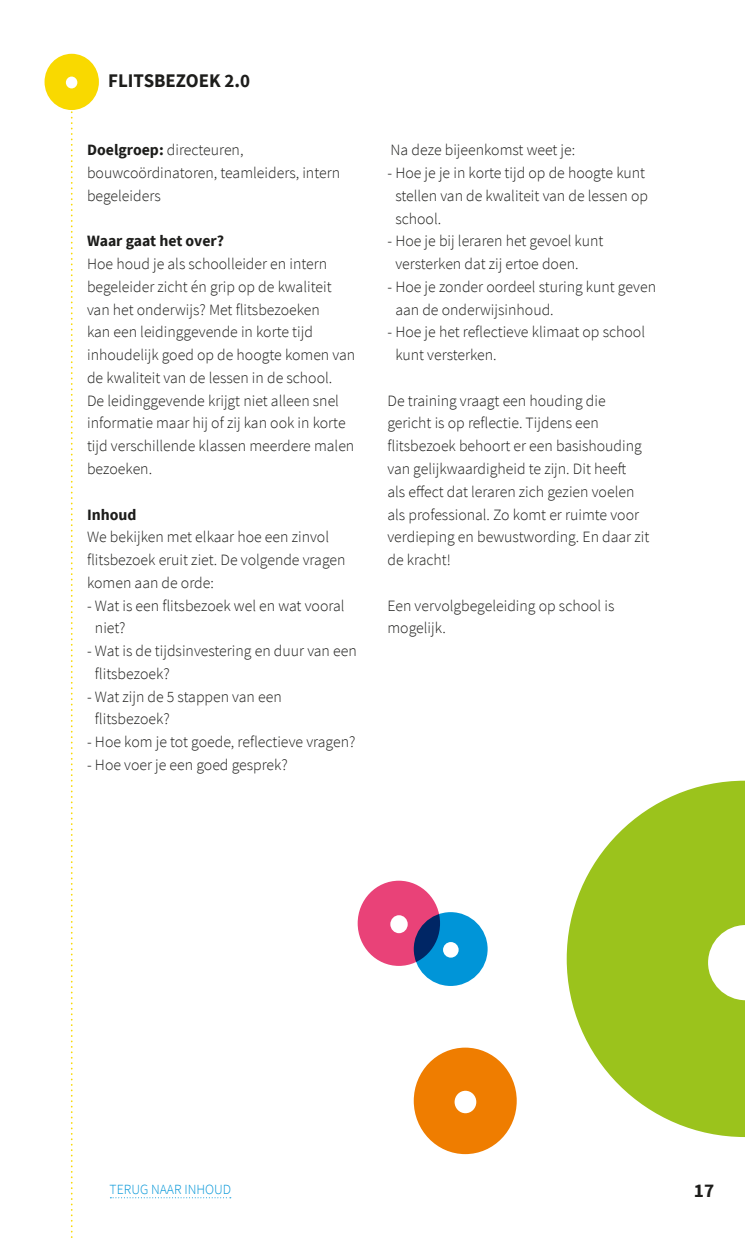
<style>
.page{position:relative;width:745px;height:1241px;background:#fff}
.page>*{position:absolute;margin:0;border:0;box-sizing:border-box;transform-origin:0 0}
.t1{font:700 19.25px "Source Sans Pro";color:#1d1d1b}
.t2{font:300 15.75px/22.8px "Source Sans Pro";color:#1d1d1b}
.t3{font:300 14px "Source Sans Pro";color:#0095d8}
.s1{font-weight:700}
</style>
<div class="page">
<svg style="left:566px;top:780px;width:178px;height:356px;fill:#9bc31c"></svg>
<svg style="left:44px;top:54px;width:55px;height:1184px"></svg>
<svg style="left:413px;top:1047px;width:103px;height:106px"></svg>
<svg style="left:357px;top:880px;width:130px;height:105px"></svg>
<svg style="left:110px;top:1197px;width:121px;height:1px"></svg>
<p class="t1" style="left:108px;top:67px;width:143px">FLITSBEZOEK 2.0</p>
<p class="t2" style="left:87px;top:139px;width:254px"><span class="s1">Doelgroep:</span> directeuren, bouwcoördinatoren, teamleiders, intern begeleiders</p>
<p class="t2" style="left:87px;top:230px;width:269px"><span class="s1">Waar gaat het over?<br></span>Hoe houd je als schoolleider en intern begeleider zicht én grip op de kwaliteit van het onderwijs? Met flitsbezoeken<br>kan een leidinggevende in korte tijd inhoudelijk goed op de hoogte komen van de kwaliteit van de lessen in de school.<br>De leidinggevende krijgt niet alleen snel informatie maar hij of zij kan ook in korte tijd verschillende klassen meerdere malen bezoeken.</p>
<p class="t2" style="left:87px;top:503px;width:260px"><span class="s1">Inhoud<br></span>We bekijken met elkaar hoe een zinvol flitsbezoek eruit ziet. De volgende vragen komen aan de orde:</p>
<p class="t2" style="left:95px;top:594px;width:251px;text-indent:-8px">- Wat is een flitsbezoek wel en wat vooral niet?</p>
<p class="t2" style="left:95px;top:639px;width:263px;text-indent:-8px">- Wat is de tijdsinvestering en duur van een flitsbezoek?</p>
<p class="t2" style="left:95px;top:685px;width:188px;text-indent:-8px">- Wat zijn de 5 stappen van een flitsbezoek?</p>
<p class="t2" style="left:87px;top:730px;width:270px">- Hoe kom je tot goede, reflectieve vragen?</p>
<p class="t2" style="left:87px;top:753px;width:202px">- Hoe voer je een goed gesprek?</p>
<p class="t2" style="left:390px;top:139px;width:186px">Na deze bijeenkomst weet je:</p>
<p class="t2" style="left:395px;top:161px;width:254px;text-indent:-8px">- Hoe je je in korte tijd op de hoogte kunt stellen van de kwaliteit van de lessen op school.</p>
<p class="t2" style="left:395px;top:230px;width:209px;text-indent:-8px">- Hoe je bij leraren het gevoel kunt versterken dat zij ertoe doen.</p>
<p class="t2" style="left:395px;top:275px;width:262px;text-indent:-8px">- Hoe je zonder oordeel sturing kunt geven aan de onderwijsinhoud.</p>
<p class="t2" style="left:395px;top:321px;width:251px;text-indent:-8px">- Hoe je het reflectieve klimaat op school kunt versterken.</p>
<p class="t2" style="left:387px;top:389px;width:263px">De training vraagt een houding die gericht is op reflectie. Tijdens een flitsbezoek behoort er een basishouding van gelijkwaardigheid te zijn. Dit heeft<br>als effect dat leraren zich gezien voelen als professional. Zo komt er ruimte voor verdieping en bewustwording. En daar zit de kracht!</p>
<p class="t2" style="left:387px;top:594px;width:228px">Een vervolgbegeleiding op school is mogelijk.</p>
<p class="t3" style="left:110px;top:1180px;width:123px">TERUG NAAR INHOUD</p>
<p class="t1" style="left:693px;top:1177px;width:22px">17</p>
</div>
